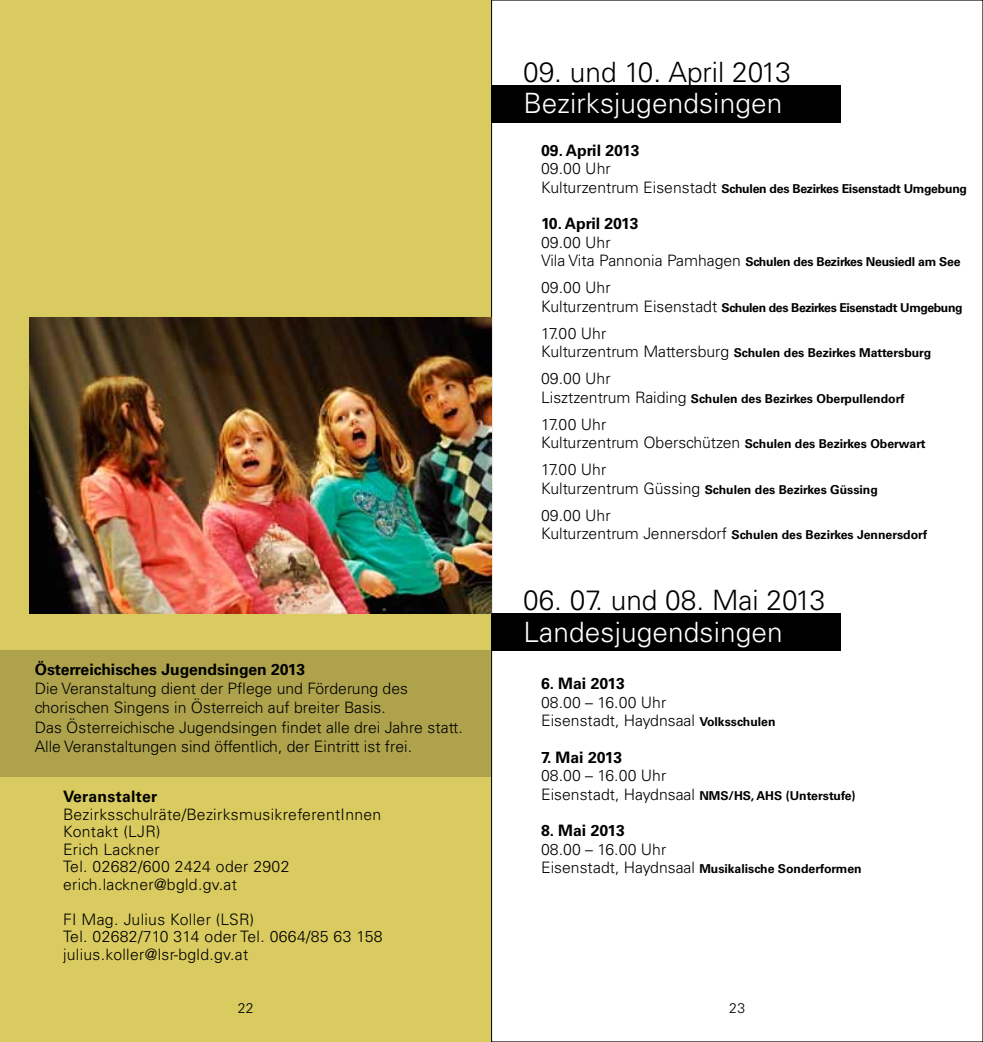
<style>
.page{position:relative;width:983px;height:1042px;background:#fff}
.page>*{position:absolute;margin:0;border:0;box-sizing:border-box;transform-origin:0 0}
.t1{font:300 28px "Univers";letter-spacing:.005em;color:#fff}
.t2{font:300 28px "Univers";color:#000}
.t3{font:300 15.75px/19.2px "Univers";color:#000}
.t4{font:300 15.75px/17.5px "Univers";letter-spacing:.02em;color:#000}
.t5{font:700 15.75px "Univers";color:#000}
.t6{font:700 15.75px "Univers";letter-spacing:.02em;color:#000}
.t7{font:300 14px "Univers";color:#000}
.t8{font:700 12.25px "Univers";color:#000}
.t9{font:700 12.25px "Univers";letter-spacing:-.02em;color:#000}
.t10{font:700 12.25px "Univers";letter-spacing:-.03em;color:#000}
.s1{font-weight:300;font-size:15.75px}
.s2{font-weight:700;font-size:12.25px}
</style>
<div class="page">
<div style="left:0;top:0;width:491px;height:1042px;background:#d9cb5f"></div>
<div style="left:0;top:650px;width:491px;height:126px;background:#aea34c"></div>
<div style="left:491px;top:85px;width:349px;height:38px;background:#000"></div>
<div style="left:491px;top:613px;width:349px;height:38px;background:#000"></div>
<img style="left:30px;top:317px;width:461px;height:297px">
<h1 class="t2" style="left:523px;top:55px;width:269px">09. und 10. April 2013</h1>
<h1 class="t1" style="left:523px;top:86px;width:260px">Bezirksjugendsingen</h1>
<p class="t5" style="left:541px;top:141px;width:100px">09. April 2013</p>
<p class="t3" style="left:541px;top:159px;width:71px">09.00 Uhr</p>
<p class="t9" style="left:541px;top:181px;width:427px"><span class="s1">Kulturzentrum Eisenstadt</span> Schulen des Bezirkes Eisenstadt Umgebung</p>
<p class="t5" style="left:541px;top:215px;width:99px">10. April 2013</p>
<p class="t3" style="left:541px;top:233px;width:71px">09.00 Uhr</p>
<p class="t9" style="left:541px;top:255px;width:421px"><span class="s1">Vila Vita Pannonia Pamhagen</span> Schulen des Bezirkes Neusiedl am See</p>
<p class="t3" style="left:541px;top:278px;width:71px">09.00 Uhr</p>
<p class="t10" style="left:541px;top:300px;width:423px"><span class="s1">Kulturzentrum Eisenstadt</span> Schulen des Bezirkes Eisenstadt Umgebung</p>
<p class="t3" style="left:541px;top:324px;width:67px">17.00 Uhr</p>
<p class="t8" style="left:541px;top:346px;width:391px"><span class="s1">Kulturzentrum Mattersburg</span> Schulen des Bezirkes Mattersburg</p>
<p class="t3" style="left:541px;top:369px;width:71px">09.00 Uhr</p>
<p class="t8" style="left:541px;top:391px;width:365px"><span class="s1">Lisztzentrum Raiding</span> Schulen des Bezirkes Oberpullendorf</p>
<p class="t3" style="left:541px;top:415px;width:67px">17.00 Uhr</p>
<p class="t8" style="left:541px;top:437px;width:386px"><span class="s1">Kulturzentrum Oberschützen</span> Schulen des Bezirkes Oberwart</p>
<p class="t3" style="left:541px;top:460px;width:67px">17.00 Uhr</p>
<p class="t8" style="left:541px;top:482px;width:338px"><span class="s1">Kulturzentrum Güssing</span> Schulen des Bezirkes Güssing</p>
<p class="t3" style="left:541px;top:506px;width:71px">09.00 Uhr</p>
<p class="t8" style="left:541px;top:528px;width:387px"><span class="s1">Kulturzentrum Jennersdorf</span> Schulen des Bezirkes Jennersdorf</p>
<h1 class="t2" style="left:523px;top:583px;width:303px">06. 07. und 08. Mai 2013</h1>
<p class="t5" style="left:35px;top:660px;width:272px">Österreichisches Jugendsingen 2013</p>
<p class="t3" style="left:35px;top:679px;width:429px">Die Veranstaltung dient der Pflege und Förderung des chorischen Singens in Österreich auf breiter Basis.<br>Das Österreichische Jugendsingen findet alle drei Jahre statt.<br>Alle Veranstaltungen sind öffentlich, der Eintritt ist frei.</p>
<p class="t6" style="left:63px;top:787px;width:96px">Veranstalter</p>
<p class="t4" style="left:63px;top:805px;width:320px">Bezirksschulräte/BezirksmusikreferentInnen<br>Kontakt (LJR)<br>Erich Lackner<br>Tel. 02682/600 2424 oder 2902 erich.lackner@bgld.gv.at</p>
<p class="t4" style="left:63px;top:910px;width:321px">FI Mag. Julius Koller (LSR)<br>Tel. 02682/710 314 oder Tel. 0664/85 63 158 julius.koller@lsr-bgld.gv.at</p>
<h1 class="t1" style="left:523px;top:615px;width:261px">Landesjugendsingen</h1>
<p class="t5" style="left:541px;top:674px;width:85px">6. Mai 2013</p>
<p class="t3" style="left:541px;top:693px;width:236px;line-height:18.4px">08.00 – 16.00 Uhr<br>Eisenstadt, Haydnsaal <span class="s2">Volksschulen</span></p>
<p class="t5" style="left:541px;top:748px;width:82px">7. Mai 2013</p>
<p class="t3" style="left:541px;top:766px;width:127px">08.00 – 16.00 Uhr</p>
<p class="t8" style="left:541px;top:788px;width:316px"><span class="s1">Eisenstadt, Haydnsaal</span> NMS/HS, AHS (Unterstufe)</p>
<p class="t5" style="left:541px;top:821px;width:85px">8. Mai 2013</p>
<p class="t3" style="left:541px;top:839px;width:127px">08.00 – 16.00 Uhr</p>
<p class="t8" style="left:541px;top:861px;width:322px"><span class="s1">Eisenstadt, Haydnsaal</span> Musikalische Sonderformen</p>
<p class="t7" style="left:238px;top:1000px;width:17px">22</p>
<p class="t7" style="left:729px;top:1000px;width:17px">23</p>
</div>
